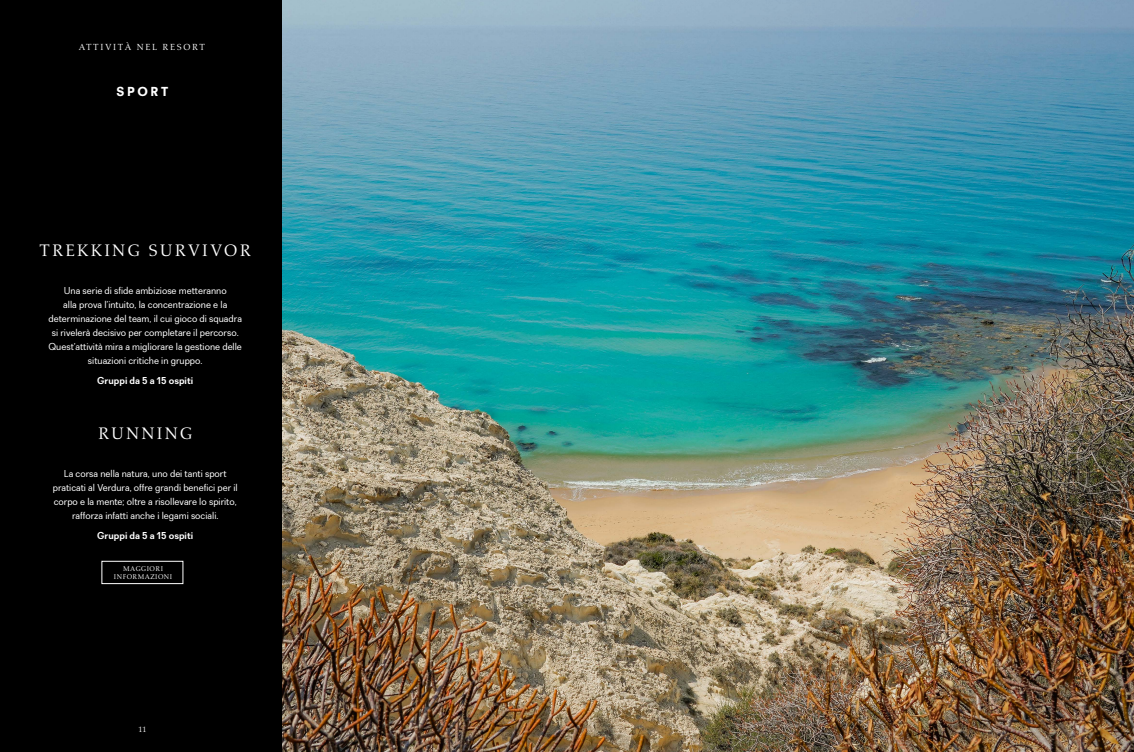
<style>
.page{position:relative;width:1134px;height:752px;background:#fff}
.page>*{position:absolute;margin:0;border:0;box-sizing:border-box;transform-origin:0 0}
.t1{font:17px "Aldus";letter-spacing:.13em;color:#fff}
.t2{font:800 13px "Recta";letter-spacing:.2em;color:#fff}
.t3{font:10px/14px "Recta";color:#fff;text-align:center}
.t4{font:700 10px "Recta";color:#fff}
.t5{font:9px "Aldus";letter-spacing:.18em;color:#fff}
.t6{font:8px "Aldus";color:#fff}
.t7{font:7px/8.4px "Aldus";letter-spacing:.07em;color:#fff;text-align:center}
</style>
<div class="page">
<div style="left:0;top:0;width:283px;height:751px;background:#000"></div>
<div style="left:102px;top:560px;width:81px;height:23px;border:1px solid #fff"></div>
<img style="left:282px;top:0;width:852px;height:751px">
<p class="t5" style="left:79px;top:42px;width:128px">ATTIVITÀ NEL RESORT</p>
<h2 class="t2" style="left:117px;top:83px;width:53px">SPORT</h2>
<h1 class="t1" style="left:39px;top:240px;width:213px">TREKKING SURVIVOR</h1>
<p class="t3" style="left:49px;top:284px;width:195px">Una serie di sfide ambiziose metteranno<br>alla prova l’intuito, la concentrazione e la determinazione del team, il cui gioco di squadra si rivelerà decisivo per completare il percorso.<br>Quest’attività mira a migliorare la gestione delle situazioni critiche in gruppo.</p>
<p class="t4" style="left:97px;top:375px;width:97px">Gruppi da 5 a 15 ospiti</p>
<h1 class="t1" style="left:98px;top:423px;width:96px">RUNNING</h1>
<p class="t3" style="left:53px;top:466px;width:187px">La corsa nella natura, uno dei tanti sport praticati al Verdura, offre grandi benefici per il corpo e la mente; oltre a risollevare lo spirito, rafforza infatti anche i legami sociali.</p>
<p class="t4" style="left:97px;top:529px;width:97px">Gruppi da 5 a 15 ospiti</p>
<p class="t7" style="left:114px;top:564px;width:60px">MAGGIORI<br>INFORMAZIONI</p>
<p class="t6" style="left:138px;top:724px;width:9px">11</p>
</div>
